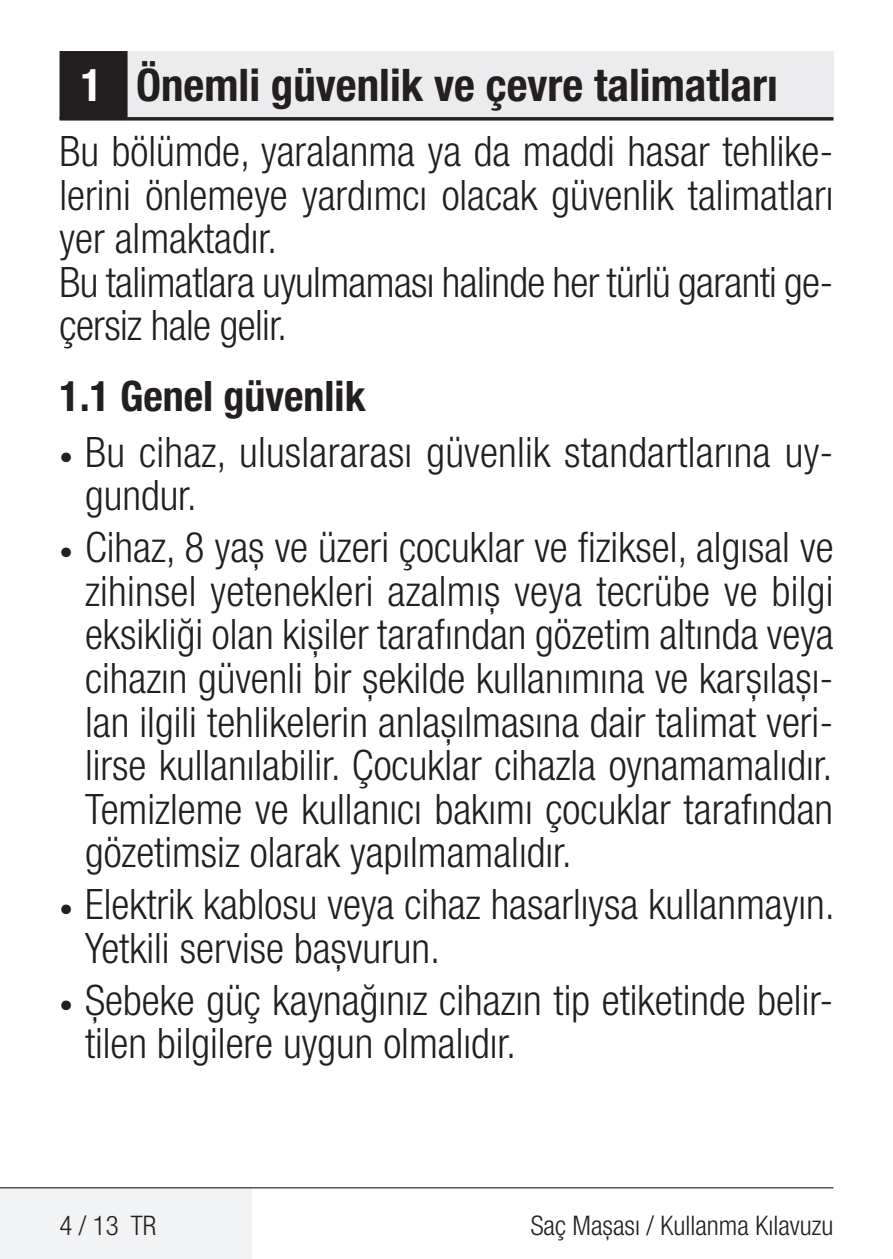
<style>
.page{position:relative;width:893px;height:1259px;background:#fff}
.page>*{position:absolute;margin:0;border:0;box-sizing:border-box;transform-origin:0 0}
.t1{font:700 condensed 45px "Helvetica Neue LT Pro";color:#231f20}
.t2{font:300 condensed 42px/43.5px "Helvetica Neue LT Pro";color:#231f20}
.t3{font:700 condensed 42px "Helvetica Neue LT Pro";color:#231f20}
.t4{font:300 condensed 27px "Helvetica Neue LT Pro";color:#231f20}
.s1{color:#fff}
.s2{font-weight:700;font-size:27px}
</style>
<div class="page">
<div style="left:60px;top:51px;width:773px;height:68px;background:#ececee"></div>
<hr style="left:60px;top:117px;width:773px;height:3px;background:#231f20">
<div style="left:61px;top:53px;width:65px;height:65px;background:#231f20"></div>
<div style="left:60px;top:51px;width:68px;height:68px;border:3px solid #231f20"></div>
<div style="left:0;top:1188px;width:252px;height:71px;background:#f2f3f4"></div>
<hr style="left:0;top:1187px;width:833px;height:1px;background:#000">
<p class="t1" style="left:81px;top:58px;width:699px"><span class="s1">1</span> Önemli güvenlik ve çevre talimatları</p>
<p class="t2" style="left:60px;top:129px;width:775px">Bu bölümde, yaralanma ya da maddi hasar tehlike&shy;lerini önlemeye yardımcı olacak güvenlik talimatları yer almaktadır.<br>Bu talimatlara uyulmaması halinde her türlü garanti ge&shy;çersiz hale gelir.</p>
<p class="t3" style="left:60px;top:370px;width:308px">1.1 Genel güvenlik</p>
<p class="t2" style="left:85px;top:430px;width:750px;text-indent:-26px"><span class="s2">•</span> Bu cihaz, uluslararası güvenlik standartlarına uy&shy;gundur.</p>
<p class="t2" style="left:85px;top:525px;width:750px;text-align:justify;text-indent:-26px"><span class="s2">•</span> Cihaz, 8 yaş ve üzeri çocuklar ve fiziksel, algısal ve zihinsel yetenekleri azalmış veya tecrübe ve bilgi eksikliği olan kişiler tarafından gözetim altında veya cihazın güvenli bir şekilde kullanımına ve karşılaşı&shy;lan ilgili tehlikelerin anlaşılmasına dair talimat veri&shy;lirse kullanılabilir. Çocuklar cihazla oynamamalıdır.<br>Temizleme ve kullanıcı bakımı çocuklar tarafından gözetimsiz olarak yapılmamalıdır.</p>
<p class="t2" style="left:85px;top:882px;width:751px;text-indent:-26px"><span class="s2">•</span> Elektrik kablosu veya cihaz hasarlıysa kullanmayın.<br>Yetkili servise başvurun.</p>
<p class="t2" style="left:85px;top:977px;width:750px;text-indent:-26px"><span class="s2">•</span> Şebeke güç kaynağınız cihazın tip etiketinde belir&shy;tilen bilgilere uygun olmalıdır.</p>
<p class="t4" style="left:60px;top:1210px;width:98px">4 / 13 TR</p>
<p class="t4" style="left:531px;top:1210px;width:304px">Saç Maşası / Kullanma Kılavuzu</p>
</div>
